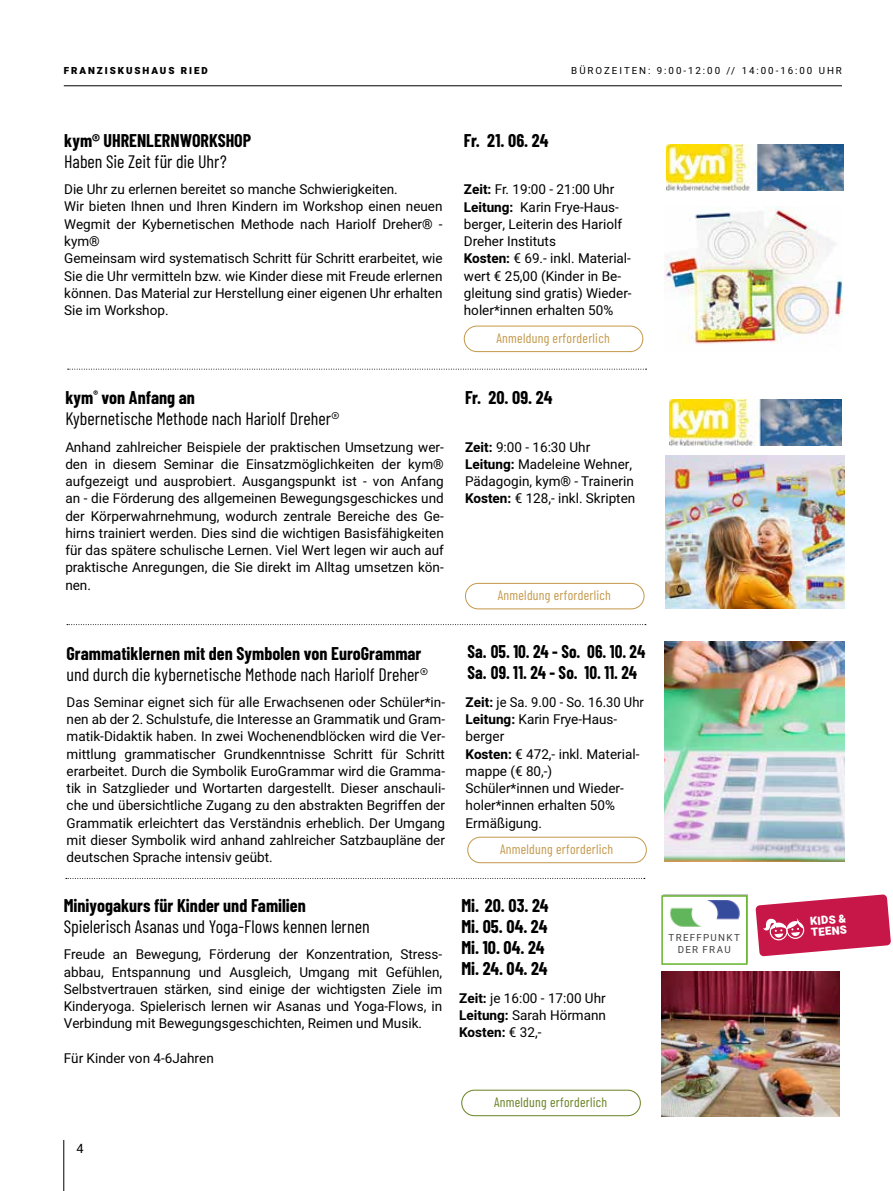
<style>
.page{position:relative;width:893px;height:1191px;background:#fff}
.page>*{position:absolute;margin:0;border:0;box-sizing:border-box;transform-origin:0 0}
.t1{font:18px/21px "Barlow Condensed";color:#000}
.t2{font:700 18px/21px "Barlow Condensed";color:#000}
.t3{font:700 18px/21px "Barlow Condensed";color:#000;scale:.95 1}
.t4{font:13.5px/17.2px "Heebo";color:#000;text-align:justify}
.t5{font:13.5px/17.2px "Heebo";color:#000;scale:.96 1}
.t6{font:13.5px "Barlow Condensed";letter-spacing:.02em;color:#c4984a}
.t7{font:13.5px "Barlow Condensed";letter-spacing:.02em;color:#678222}
.t8{font:12.75px "Heebo";color:#000}
.t9{font:900 11.25px/11.2px "Heebo";color:#fff}
.t10{font:9.75px "Heebo";letter-spacing:.2em;color:#000}
.t11{font:900 9.75px "Heebo";letter-spacing:.2em;color:#000}
.t12{font:9.75px/11.9px "Heebo";letter-spacing:.13em;color:#424242;text-align:center}
.s1{font-weight:700}
</style>
<div class="page">
<hr style="left:64px;top:85px;width:778px;height:1px;background:#000">
<hr style="left:63px;top:1140px;width:1px;height:51px;background:#000">
<svg style="left:66px;top:878px;width:579px;height:1px"></svg>
<div style="left:464px;top:326px;width:179px;height:26px;border:1px solid #c4984a;border-radius:13px"></div>
<div style="left:467px;top:837px;width:180px;height:26px;border:1px solid #c4984a;border-radius:13px"></div>
<img style="left:665px;top:641px;width:179px;height:220px">
<img style="left:664px;top:207px;width:179px;height:137px">
<img style="left:667px;top:145px;width:177px;height:45px">
<div style="left:465px;top:583px;width:179px;height:26px;border:1px solid #c4984a;border-radius:13px"></div>
<img style="left:669px;top:400px;width:172px;height:45px">
<img style="left:666px;top:456px;width:178px;height:152px">
<svg style="left:68px;top:369px;width:579px;height:1px"></svg>
<svg style="left:67px;top:624px;width:579px;height:1px"></svg>
<div style="left:461px;top:1089px;width:180px;height:27px;border:1px solid #678222;border-radius:13px"></div>
<img style="left:661px;top:971px;width:179px;height:145px">
<div style="left:661px;top:895px;width:86px;height:69px;background:#fff;border:2px solid #65b32e"></div>
<img style="left:670px;top:900px;width:70px;height:27px">
<svg style="left:755px;top:894px;width:136px;height:62px"></svg>
<p class="t11" style="left:64px;top:64px;width:146px">FRANZISKUSHAUS RIED</p>
<p class="t10" style="left:571px;top:64px;width:272px">BÜROZEITEN: 9:00-12:00 // 14:00-16:00 UHR</p>
<h1 class="t2" style="left:64px;top:129px;width:188px">kym® UHRENLERNWORKSHOP</h1>
<h1 class="t1" style="left:64px;top:150px;width:164px">Haben Sie Zeit für die Uhr?</h1>
<h1 class="t2" style="left:464px;top:129px;width:86px">Fr. 21. 06. 24</h1>
<p class="t4" style="left:64px;top:181px;width:380px;text-align:left">Die Uhr zu erlernen bereitet so manche Schwierigkeiten.<br>Wir bieten Ihnen und Ihren Kindern im Workshop einen neuen Wegmit der Kybernetischen Methode nach Hariolf Dreher® - kym®<br>Gemeinsam wird systematisch Schritt für Schritt erarbeitet, wie Sie die Uhr vermitteln bzw. wie Kinder diese mit Freude erlernen können. Das Material zur Herstellung einer eigenen Uhr erhalten Sie im Workshop.</p>
<p class="t4" style="left:464px;top:181px;width:169px;text-align:left"><span class="s1">Zeit:</span> Fr. 19:00 - 21:00 Uhr<br><span class="s1">Leitung:</span> Karin Frye-Haus&shy;berger, Leiterin des Hariolf<br>Dreher Instituts<br><span class="s1">Kosten:</span> € 69.- inkl. Material&shy;wert € 25,00 (Kinder in Be&shy;gleitung sind gratis) Wieder&shy;holer*innen erhalten 50%</p>
<p class="t6" style="left:496px;top:328px;width:115px">Anmeldung erforderlich</p>
<h1 class="t1" style="left:65px;top:386px;width:276px"><span class="s1">kym</span><sup>®</sup> <span class="s1">von Anfang an<br></span>Kybernetische Methode nach Hariolf Dreher®</h1>
<h1 class="t2" style="left:465px;top:386px;width:89px">Fr. 20. 09. 24</h1>
<p class="t4" style="left:65px;top:438px;width:380px">Anhand zahlreicher Beispiele der praktischen Umsetzung wer&shy;den in diesem Seminar die Einsatzmöglichkeiten der kym® aufgezeigt und ausprobiert. Ausgangspunkt ist - von Anfang an - die Förderung des allgemeinen Bewegungsgeschickes und der Körperwahrnehmung, wodurch zentrale Bereiche des Ge&shy;hirns trainiert werden. Dies sind die wichtigen Basisfähigkeiten für das spätere schulische Lernen. Viel Wert legen wir auch auf praktische Anregungen, die Sie direkt im Alltag umsetzen kön&shy;nen.</p>
<p class="t4" style="left:465px;top:438px;width:172px;text-align:left"><span class="s1">Zeit:</span> 9:00 - 16:30 Uhr<br><span class="s1">Leitung:</span> Madeleine Wehner,<br>Pädagogin, kym® - Trainerin<br><span class="s1">Kosten:</span> € 128,- inkl. Skripten</p>
<p class="t6" style="left:498px;top:585px;width:115px">Anmeldung erforderlich</p>
<h1 class="t2" style="left:67px;top:641px;width:356px">Grammatiklernen mit den Symbolen von EuroGrammar</h1>
<h1 class="t1" style="left:67px;top:662px;width:363px">und durch die kybernetische Methode nach Hariolf Dreher®</h1>
<p class="t4" style="left:67px;top:693px;width:380px">Das Seminar eignet sich für alle Erwachsenen oder Schüler*in&shy;nen ab der 2. Schulstufe, die Interesse an Grammatik und Gram&shy;matik-Didaktik haben. In zwei Wochenendblöcken wird die Ver&shy;mittlung grammatischer Grundkenntnisse Schritt für Schritt erarbeitet. Durch die Symbolik EuroGrammar wird die Gramma&shy;tik in Satzglieder und Wortarten dargestellt. Dieser anschauli&shy;che und übersichtliche Zugang zu den abstrakten Begriffen der Grammatik erleichtert das Verständnis erheblich. Der Umgang mit dieser Symbolik wird anhand zahlreicher Satzbaupläne der deutschen Sprache intensiv geübt.</p>
<h1 class="t2" style="left:64px;top:894px;width:243px">Miniyogakurs für Kinder und Familien</h1>
<h1 class="t1" style="left:64px;top:915px;width:307px">Spielerisch Asanas und Yoga-Flows kennen lernen</h1>
<p class="t4" style="left:64px;top:946px;width:380px">Freude an Bewegung, Förderung der Konzentration, Stress&shy;abbau, Entspannung und Ausgleich, Umgang mit Gefühlen, Selbstvertrauen stärken, sind einige der wichtigsten Ziele im Kinderyoga. Spielerisch lernen wir Asanas und Yoga-Flows, in Verbindung mit Bewegungsgeschichten, Reimen und Musik.</p>
<p class="t4" style="left:64px;top:1049px;width:152px">Für Kinder von 4-6Jahren</p>
<p class="t8" style="left:77px;top:1140px;width:9px">4</p>
<h1 class="t3" style="left:467px;top:640px;width:189px">Sa. 05. 10. 24 - So. 06. 10. 24<br>Sa. 09. 11. 24 - So. 10. 11. 24</h1>
<p class="t5" style="left:466px;top:693px;width:187px"><span class="s1">Zeit:</span> je Sa. 9.00 - So. 16.30 Uhr<br><span class="s1">Leitung:</span> Karin Frye-Haus&shy;berger<br><span class="s1">Kosten:</span> € 472,- inkl. Material&shy;mappe (€ 80,-)<br>Schüler*innen und Wieder&shy;holer*innen erhalten 50%<br>Ermäßigung.</p>
<p class="t6" style="left:500px;top:839px;width:115px">Anmeldung erforderlich</p>
<h1 class="t2" style="left:461px;top:894px;width:89px">Mi. 20. 03. 24<br>Mi. 05. 04. 24<br>Mi. 10. 04. 24<br>Mi. 24. 04. 24</h1>
<p class="t4" style="left:459px;top:989px;width:148px"><span class="s1">Zeit:</span> je 16:00 - 17:00 Uhr <span class="s1">Leitung:</span> Sarah Hörmann <span class="s1">Kosten:</span> € 32,-</p>
<p class="t7" style="left:494px;top:1092px;width:115px">Anmeldung erforderlich</p>
<p class="t12" style="left:669px;top:932px;width:73px">TREFFPUNKT<br>DER FRAU</p>
<p class="t9" style="left:810px;top:916px;width:38px;rotate:-5deg">KIDS &amp;<br>TEENS</p>
</div>
